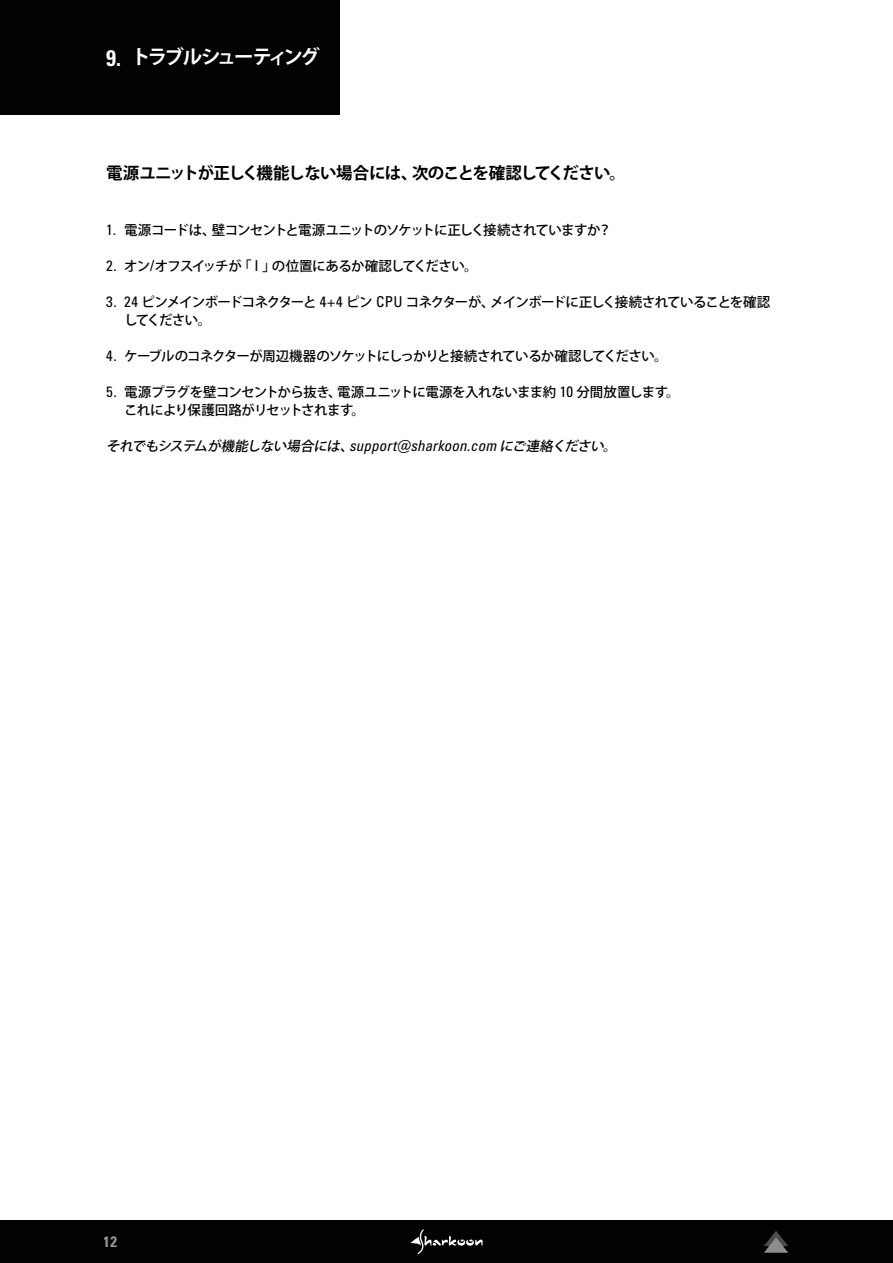
<style>
.page{position:relative;width:893px;height:1263px;background:#fff}
.page>*{position:absolute;margin:0;border:0;box-sizing:border-box;transform-origin:0 0}
.t1{font:700 19.5px "Koz Go Pr 6 N";letter-spacing:-.14em;color:#fff}
.t2{font:700 16.5px "Koz Go Pr 6 N";letter-spacing:-.045em;color:#000}
.t3{font:15px "Univers LTCYR 67 Bold Cond";color:#d9d9d9}
.t4{font:500 13.5px/18px "Koz Go Pr 6 N";letter-spacing:-.05em;color:#000}
.t5{font:italic 500 13.5px "Koz Go Pr 6 N";color:#000}
.s1{font-family:"Univers LTCYR 67 Bold Cond";font-weight:400;font-size:22.5px}
.s2{font-family:"Univers LTCYR 57";font-weight:400;font-stretch:condensed;font-size:15px}
.s3{font-family:"Univers LTCYR 57 Condensed Obl";font-weight:400;font-style:normal;font-size:15px}
</style>
<div class="page">
<div style="left:0;top:1220px;width:893px;height:43px;background:#020203"></div>
<svg style="left:410px;top:1229px;width:73px;height:25px"></svg>
<svg style="left:764px;top:1231px;width:24px;height:22px"></svg>
<div style="left:0;top:0;width:340px;height:115px;background:#020203"></div>
<h1 class="t1" style="left:106px;top:46px;width:215px"><span class="s1">9.</span> トラブルシューティング</h1>
<p class="t2" style="left:106px;top:164px;width:521px">電源ユニットが正しく機能しない場合には、次のことを確認してください。</p>
<p class="t4" style="left:106px;top:221px;width:507px"><span class="s2">1.</span> 電源コードは、壁コンセントと電源ユニットのソケットに正しく接続されていますか？</p>
<p class="t4" style="left:106px;top:257px;width:373px"><span class="s2">2.</span> オン<span class="s2">/</span>オフスイッチが「 <span class="s2">I</span> 」の位置にあるか確認してください。</p>
<p class="t4" style="left:124px;top:293px;width:647px;text-indent:-18px"><span class="s2">3. 24</span> ピンメインボードコネクターと <span class="s2">4+4</span> ピン <span class="s2">CPU</span> コネクターが、メインボードに正しく接続されていることを確認してください。</p>
<p class="t4" style="left:106px;top:347px;width:563px"><span class="s2">4.</span> ケーブルのコネクターが周辺機器のソケットにしっかりと接続されているか確認してください。</p>
<p class="t4" style="left:124px;top:383px;width:557px;text-indent:-18px"><span class="s2">5.</span> 電源プラグを壁コンセントから抜き、電源ユニットに電源を入れないまま約 <span class="s2">10</span> 分間放置します。これにより保護回路がリセットされます。</p>
<p class="t5" style="left:106px;top:438px;width:516px">それでもシステムが機能しない場合には、<span class="s3">s up p o r t@ s h a rko o n . c o m</span> にご連絡ください。</p>
<p class="t3" style="left:104px;top:1232px;width:15px">12</p>
</div>
